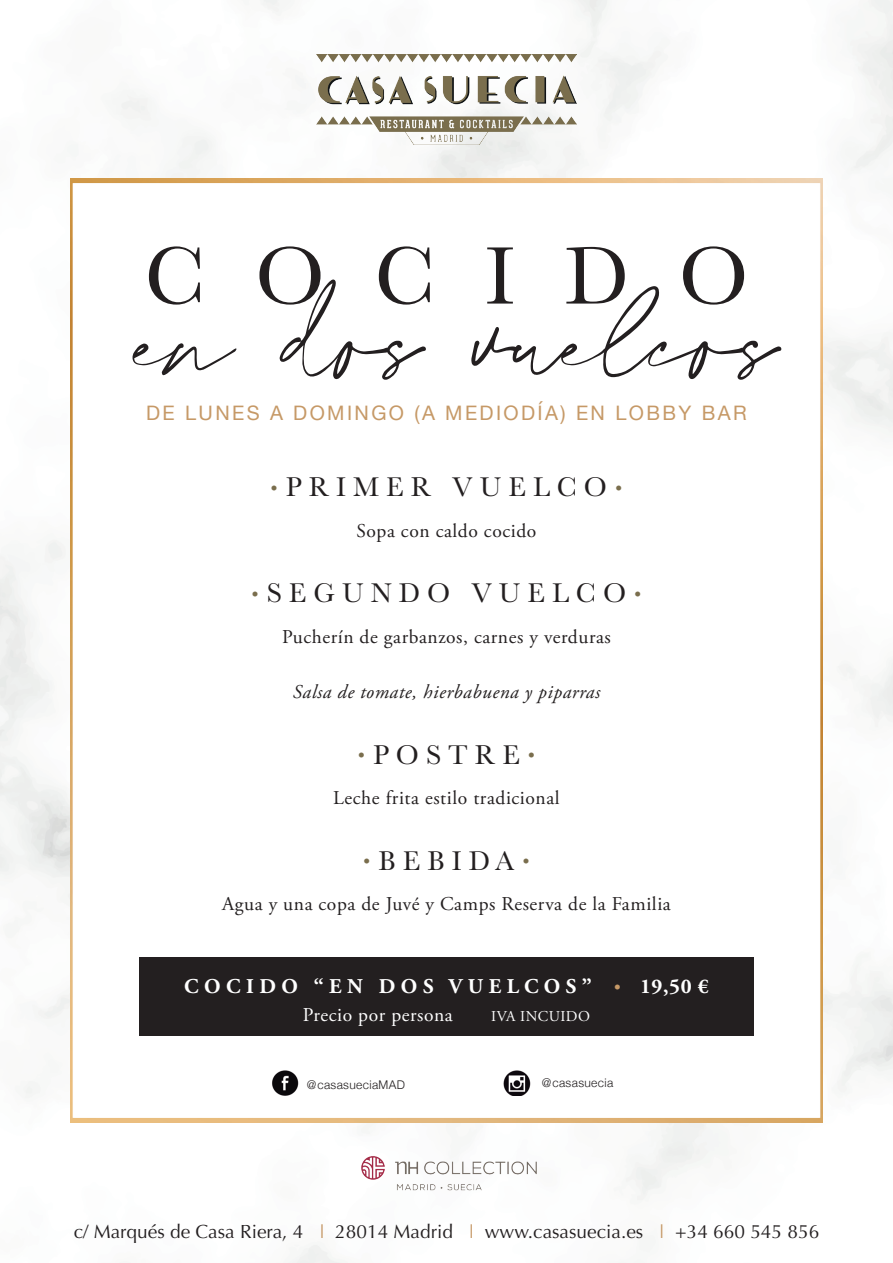
<style>
.page{position:relative;width:893px;height:1263px;background:#fff}
.page>*{position:absolute;margin:0;border:0;box-sizing:border-box;transform-origin:0 0}
.t1{font:170.55px "Collection Free";letter-spacing:-.005em;color:#231f20}
.t2{font:84.75px "Baskerville";letter-spacing:.585em;color:#231f20}
.t3{font:28.05px "Baskerville";letter-spacing:.25em;color:#231f20}
.t4{font:700 21px "Adobe Garamond Pro";letter-spacing:.265em;color:#fff}
.t5{font:19.95px "Helvetica Neue";letter-spacing:.12em;color:#c69967}
.t6{font:19.5px "Adobe Garamond Pro";letter-spacing:.03em;color:#231f20}
.t7{font:italic 19.5px "Adobe Garamond Pro";letter-spacing:.03em;color:#231f20}
.t8{font:19.5px "Adobe Garamond Pro";letter-spacing:.03em;color:#fff}
.t9{font:19.05px "Optima";color:#231f20}
.t10{font:15px "Adobe Garamond Pro";letter-spacing:.03em;color:#fff}
.t11{font:300 12px "Helvetica Neue";letter-spacing:.03em;color:#231f20}
.s1{font-family:"Helvetica";font-weight:300;color:#c69967}
</style>
<div class="page">
<img style="left:0;top:0;width:893px;height:1263px">
<img style="left:70px;top:179px;width:753px;height:944px">
<img style="left:353px;top:1146px;width:187px;height:56px">
<img style="left:271px;top:1070px;width:27px;height:26px">
<img style="left:504px;top:1070px;width:27px;height:26px">
<img style="left:317px;top:54px;width:260px;height:90px">
<div style="left:139px;top:957px;width:615px;height:79px;background:#231f20"></div>
<h2 class="t2" style="left:145px;top:222px;width:605px">COCIDO</h2>
<h1 class="t1" style="left:136px;top:246px;width:644px">en dos vuelcos</h1>
<p class="t5" style="left:146px;top:398px;width:602px">DE LUNES A DOMINGO (A MEDIODÍA) EN LOBBY BAR</p>
<h3 class="t3" style="left:269px;top:469px;width:355px"><sup>.</sup>PRIMER VUELCO<sup>.</sup></h3>
<p class="t6" style="left:357px;top:519px;width:181px">Sopa con caldo cocido</p>
<h3 class="t3" style="left:250px;top:575px;width:394px"><sup>.</sup>SEGUNDO VUELCO<sup>.</sup></h3>
<p class="t6" style="left:282px;top:625px;width:330px">Pucherín de garbanzos, carnes y verduras</p>
<p class="t7" style="left:293px;top:680px;width:309px">Salsa de tomate, hierbabuena y piparras</p>
<h3 class="t3" style="left:357px;top:737px;width:181px"><sup>.</sup>POSTRE<sup>.</sup></h3>
<p class="t6" style="left:333px;top:786px;width:228px">Leche frita estilo tradicional</p>
<h3 class="t3" style="left:362px;top:843px;width:170px"><sup>.</sup>BEBIDA<sup>.</sup></h3>
<p class="t6" style="left:222px;top:892px;width:450px">Agua y una copa de Juvé y Camps Reserva de la Familia</p>
<p class="t4" style="left:184px;top:974px;width:526px">COCIDO “EN DOS VUELCOS” <sup>.</sup> 19,50 €</p>
<p class="t8" style="left:303px;top:1003px;width:151px">Precio por persona</p>
<p class="t10" style="left:491px;top:1007px;width:100px">IVA INCUIDO</p>
<p class="t11" style="left:307px;top:1075px;width:100px">@casasueciaMAD</p>
<p class="t11" style="left:542px;top:1073px;width:73px">@casasuecia</p>
<p class="t9" style="left:74px;top:1220px;width:747px">c/ Marqués de Casa Riera, 4 <span class="s1">I</span> 28014 Madrid <span class="s1">I</span> www.casasuecia.es <span class="s1">I</span> +34 660 545 856</p>
</div>
